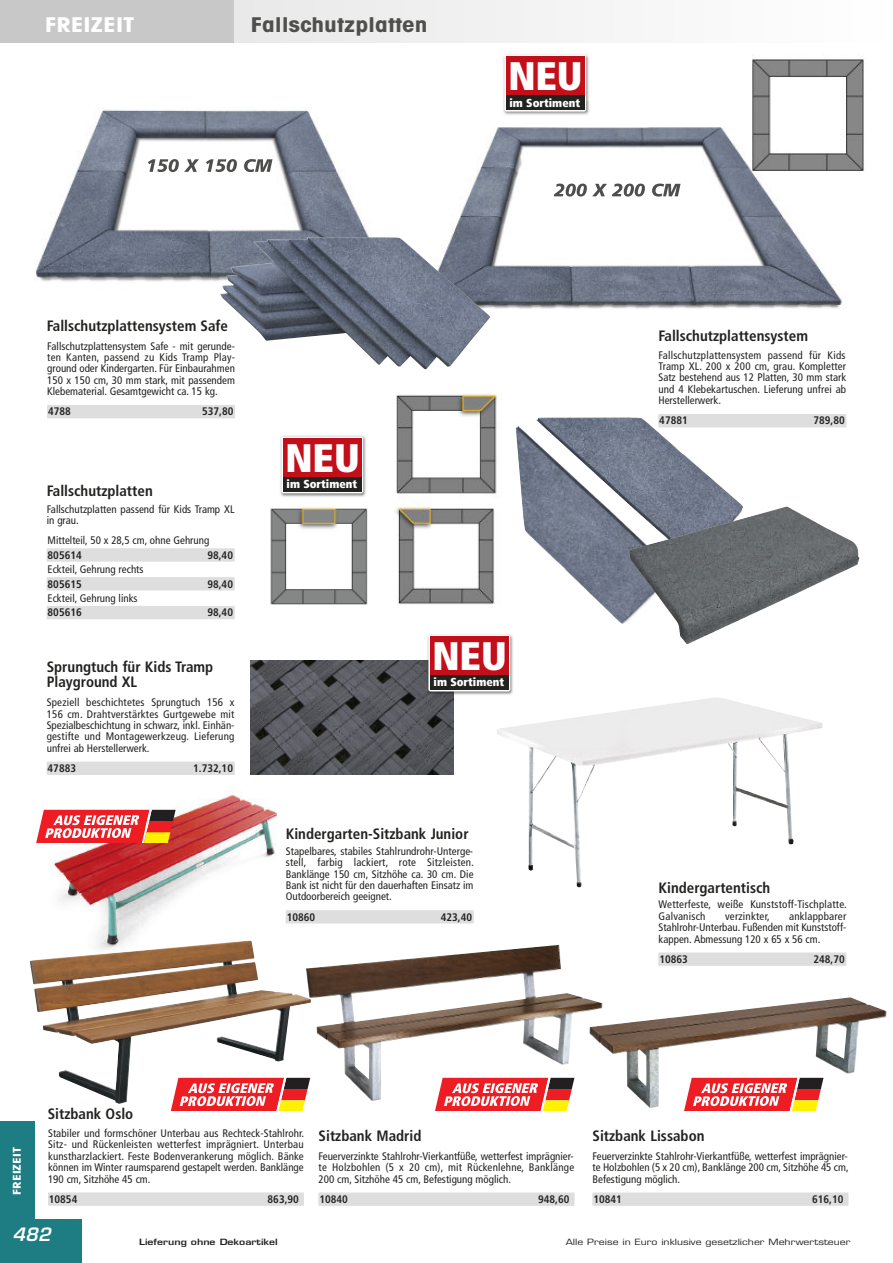
<style>
.page{position:relative;width:893px;height:1263px;background:#fff}
.page>*{position:absolute;margin:0;border:0;box-sizing:border-box;transform-origin:0 0}
.t1{font:900 condensed 39.75px "Frutiger";color:#fff}
.t2{font:700 condensed 20.4px "Avant Garde";color:#4f4f4e;scale:1.25 1}
.t3{font:700 condensed 20.4px "Avant Garde";color:#fff;scale:1.25 1}
.t4{font:italic 600 18px "Eurostile";color:#fff}
.t5{font:700 condensed 15px/15px "Frutiger";color:#222221}
.t6{font:900 condensed 11.55px "Frutiger";color:#fff}
.t7{font:condensed 10.95px/11.4px "Frutiger";color:#222221;text-align:justify}
.t8{font:700 condensed 10.95px "Frutiger";color:#222221}
.t9{font:condensed 10.95px/11.4px "Frutiger";letter-spacing:.02em;color:#222221}
.t10{font:700 condensed 10.8px "Avant Garde";color:#fff;scale:1.25 1}
.t11{font:8.4px "Eurostile";color:#222221;scale:1.25 1}
.t12{font:600 8.4px "Eurostile";color:#222221;scale:1.25 1}
</style>
<div class="page">
<div style="left:0;top:1219px;width:82px;height:44px;background:#1e7d83"></div>
<div style="left:0;top:1120px;width:35px;height:100px;background:#1e7d83"></div>
<div style="left:234px;top:0;width:658px;height:43px;background:#f4f4f4"></div>
<div style="left:0;top:0;width:234px;height:43px;background:#c8c8c8"></div>
<img style="left:44px;top:791px;width:245px;height:149px">
<img style="left:602px;top:997px;width:285px;height:111px">
<img style="left:30px;top:940px;width:276px;height:164px">
<img style="left:306px;top:945px;width:296px;height:156px">
<img style="left:497px;top:698px;width:326px;height:189px">
<img style="left:35px;top:108px;width:334px;height:174px">
<img style="left:451px;top:101px;width:391px;height:208px">
<img style="left:753px;top:59px;width:111px;height:112px">
<img style="left:270px;top:507px;width:98px;height:98px">
<div style="left:251px;top:657px;width:203px;height:121px;background:linear-gradient(to right,#fff,#fff)"></div>
<img style="left:251px;top:661px;width:203px;height:114px">
<img style="left:396px;top:394px;width:104px;height:100px">
<img style="left:395px;top:500px;width:100px;height:105px">
<img style="left:220px;top:237px;width:270px;height:132px">
<img style="left:667px;top:440px;width:76px;height:66px">
<img style="left:516px;top:425px;width:151px;height:139px">
<img style="left:148px;top:159px;width:124px;height:13px">
<img style="left:554px;top:184px;width:126px;height:13px">
<img style="left:499px;top:54px;width:95px;height:65px">
<div style="left:504px;top:55px;width:82px;height:57px;background:#fff;border-radius:2px"></div>
<div style="left:506px;top:56px;width:79px;height:40px;background:#c20f1a"></div>
<div style="left:506px;top:96px;width:79px;height:14px;background:#222221"></div>
<img style="left:280px;top:435px;width:86px;height:62px">
<div style="left:281px;top:437px;width:82px;height:56px;background:#fff;border-radius:2px"></div>
<div style="left:283px;top:438px;width:79px;height:40px;background:#c20f1a"></div>
<div style="left:283px;top:478px;width:79px;height:14px;background:#222221"></div>
<img style="left:424px;top:634px;width:94px;height:65px">
<div style="left:428px;top:635px;width:82px;height:56px;background:#fff;border-radius:2px"></div>
<div style="left:430px;top:636px;width:79px;height:40px;background:#c20f1a"></div>
<div style="left:430px;top:676px;width:79px;height:14px;background:#222221"></div>
<img style="left:629px;top:506px;width:231px;height:138px">
<svg style="left:36px;top:810px;width:140px;height:33px"></svg>
<svg style="left:171px;top:1078px;width:139px;height:33px"></svg>
<svg style="left:435px;top:1078px;width:139px;height:33px"></svg>
<svg style="left:684px;top:1078px;width:139px;height:33px"></svg>
<div style="left:47px;top:762px;width:187px;height:12px;background:#dedede"></div>
<div style="left:47px;top:763px;width:187px;height:12px;background:#dedede"></div>
<div style="left:47px;top:548px;width:187px;height:12px;background:#e7e7e7"></div>
<div style="left:47px;top:549px;width:187px;height:13px;background:#dedede"></div>
<div style="left:47px;top:577px;width:187px;height:12px;background:#dedede"></div>
<div style="left:47px;top:578px;width:187px;height:12px;background:#dedede"></div>
<div style="left:47px;top:606px;width:187px;height:12px;background:#dedede"></div>
<div style="left:47px;top:607px;width:187px;height:12px;background:#dedede"></div>
<div style="left:658px;top:414px;width:188px;height:12px;background:#dedede"></div>
<div style="left:658px;top:415px;width:188px;height:12px;background:#dedede"></div>
<div style="left:48px;top:1192px;width:256px;height:12px;background:#dedede"></div>
<div style="left:48px;top:1194px;width:256px;height:12px;background:#dedede"></div>
<div style="left:319px;top:1192px;width:255px;height:13px;background:#dedede"></div>
<div style="left:319px;top:1194px;width:255px;height:12px;background:#dedede"></div>
<div style="left:593px;top:1192px;width:255px;height:13px;background:#dedede"></div>
<div style="left:593px;top:1194px;width:255px;height:12px;background:#dedede"></div>
<div style="left:286px;top:910px;width:188px;height:12px;background:#dedede"></div>
<div style="left:286px;top:911px;width:188px;height:12px;background:#dedede"></div>
<div style="left:658px;top:952px;width:188px;height:13px;background:#dedede"></div>
<div style="left:658px;top:954px;width:188px;height:12px;background:#dedede"></div>
<div style="left:47px;top:405px;width:188px;height:12px;background:#dedede"></div>
<div style="left:47px;top:406px;width:188px;height:12px;background:#dedede"></div>
<h2 class="t3" style="left:45px;top:17px;width:73px">FREIZEIT</h2>
<h2 class="t2" style="left:251px;top:17px;width:143px">Fallschutzplatten</h2>
<h1 class="t1" style="left:508px;top:61px;width:76px">NEU</h1>
<p class="t6" style="left:509px;top:98px;width:72px">im Sortiment</p>
<h3 class="t5" style="left:47px;top:319px;width:183px">Fallschutzplattensystem Safe</h3>
<p class="t7" style="left:47px;top:341px;width:189px">Fallschutzplattensystem Safe - mit gerunde&shy;ten Kanten, passend zu Kids Tramp Play&shy;ground oder Kindergarten. Für Einbaurahmen 150 x 150 cm, 30 mm stark, mit passendem Klebematerial. Gesamtgewicht ca. 15 kg.</p>
<p class="t8" style="left:48px;top:407px;width:24px">4788</p>
<p class="t8" style="left:202px;top:407px;width:33px">537,80</p>
<h3 class="t5" style="left:47px;top:484px;width:108px">Fallschutzplatten</h3>
<p class="t7" style="left:47px;top:504px;width:189px">Fallschutzplatten passend für Kids Tramp XL in grau.</p>
<p class="t7" style="left:48px;top:536px;width:163px">Mittelteil, 50 x 28,5 cm, ohne Gehrung</p>
<p class="t8" style="left:48px;top:550px;width:36px">805614</p>
<p class="t8" style="left:207px;top:550px;width:27px">98,40</p>
<p class="t7" style="left:48px;top:564px;width:97px">Eckteil, Gehrung rechts</p>
<p class="t8" style="left:48px;top:579px;width:36px">805615</p>
<p class="t8" style="left:207px;top:579px;width:27px">98,40</p>
<p class="t7" style="left:48px;top:593px;width:92px">Eckteil, Gehrung links</p>
<p class="t8" style="left:48px;top:608px;width:36px">805616</p>
<p class="t8" style="left:207px;top:608px;width:27px">98,40</p>
<h3 class="t5" style="left:47px;top:660px;width:168px">Sprungtuch für Kids Tramp<br>Playground XL</h3>
<p class="t7" style="left:47px;top:697px;width:189px">Speziell beschichtetes Sprungtuch 156 x 156 cm. Drahtverstärktes Gurtgewebe mit Spezialbeschichtung in schwarz, inkl. Einhän&shy;gestifte und Montagewerkzeug. Lieferung unfrei ab Herstellerwerk.</p>
<p class="t8" style="left:48px;top:764px;width:30px">47883</p>
<p class="t8" style="left:193px;top:764px;width:41px">1.732,10</p>
<h1 class="t1" style="left:285px;top:442px;width:76px">NEU</h1>
<p class="t6" style="left:287px;top:480px;width:72px">im Sortiment</p>
<h1 class="t1" style="left:432px;top:640px;width:76px">NEU</h1>
<p class="t6" style="left:434px;top:678px;width:72px">im Sortiment</p>
<h3 class="t5" style="left:286px;top:828px;width:184px">Kindergarten-Sitzbank Junior</h3>
<p class="t7" style="left:286px;top:846px;width:190px">Stapelbares, stabiles Stahlrundrohr-Unterge&shy;stell, farbig lackiert, rote Sitzleisten.<br>Banklänge 150 cm, Sitzhöhe ca. 30 cm. Die Bank ist nicht für den dauerhaften Einsatz im Outdoorbereich geeignet.</p>
<p class="t8" style="left:287px;top:912px;width:30px">10860</p>
<p class="t8" style="left:441px;top:912px;width:33px">423,40</p>
<h3 class="t5" style="left:658px;top:330px;width:151px">Fallschutzplattensystem</h3>
<p class="t7" style="left:658px;top:350px;width:189px">Fallschutzplattensystem passend für Kids Tramp XL. 200 x 200 cm, grau. Kompletter Satz bestehend aus 12 Platten, 30 mm stark und 4 Klebekartuschen. Lieferung unfrei ab Herstellerwerk.</p>
<p class="t8" style="left:659px;top:416px;width:30px">47881</p>
<p class="t8" style="left:813px;top:416px;width:33px">789,80</p>
<h3 class="t5" style="left:658px;top:881px;width:113px">Kindergartentisch</h3>
<p class="t9" style="left:658px;top:900px;width:190px">Wetterfeste, weiße Kunststoff-Tischplatte.<br>Galvanisch</p>
<p class="t7" style="left:658px;top:911px;width:189px;text-indent:131px">anklappbarer Stahlrohr-Unterbau. Fußenden mit Kunststoff&shy;kappen. Abmessung 120 x 65 x 56 cm.</p>
<p class="t8" style="left:659px;top:955px;width:30px">10863</p>
<p class="t8" style="left:813px;top:955px;width:33px">248,70</p>
<p class="t9" style="left:725px;top:911px;width:46px">verzinkter,</p>
<p class="t10" style="left:13px;top:1194px;width:39px;rotate:-90deg">FREIZEIT</p>
<h3 class="t5" style="left:48px;top:1108px;width:87px">Sitzbank Oslo</h3>
<p class="t7" style="left:48px;top:1128px;width:258px">Stabiler und formschöner Unterbau aus Rechteck-Stahlrohr.<br>Sitz- und Rückenleisten wetterfest imprägniert. Unterbau kunstharzlackiert. Feste Bodenverankerung möglich. Bänke können im Winter raumsparend gestapelt werden. Banklänge 190 cm, Sitzhöhe 45 cm.</p>
<p class="t8" style="left:49px;top:1195px;width:30px">10854</p>
<p class="t8" style="left:268px;top:1195px;width:33px">863,90</p>
<h3 class="t5" style="left:319px;top:1130px;width:104px">Sitzbank Madrid</h3>
<p class="t7" style="left:319px;top:1151px;width:257px">Feuerverzinkte Stahlrohr-Vierkantfüße, wetterfest imprägnier&shy;te Holzbohlen (5 x 20 cm), mit Rückenlehne, Banklänge 200 cm, Sitzhöhe 45 cm, Befestigung möglich.</p>
<p class="t8" style="left:319px;top:1195px;width:30px">10840</p>
<p class="t8" style="left:538px;top:1195px;width:33px">948,60</p>
<h3 class="t5" style="left:593px;top:1129px;width:113px">Sitzbank Lissabon</h3>
<p class="t7" style="left:593px;top:1151px;width:258px">Feuerverzinkte Stahlrohr-Vierkantfüße, wetterfest imprägnier&shy;te Holzbohlen (5 x 20 cm), Banklänge 200 cm, Sitzhöhe 45 cm, Befestigung möglich.</p>
<p class="t8" style="left:593px;top:1195px;width:30px">10841</p>
<p class="t8" style="left:812px;top:1195px;width:33px">616,10</p>
<h3 class="t4" style="left:13px;top:1228px;width:40px">482</h3>
<p class="t12" style="left:139px;top:1239px;width:112px">Lieferung ohne Dekoartikel</p>
<p class="t11" style="left:566px;top:1239px;width:229px">Alle Preise in Euro inklusive gesetzlicher Mehrwertsteuer</p>
</div>
